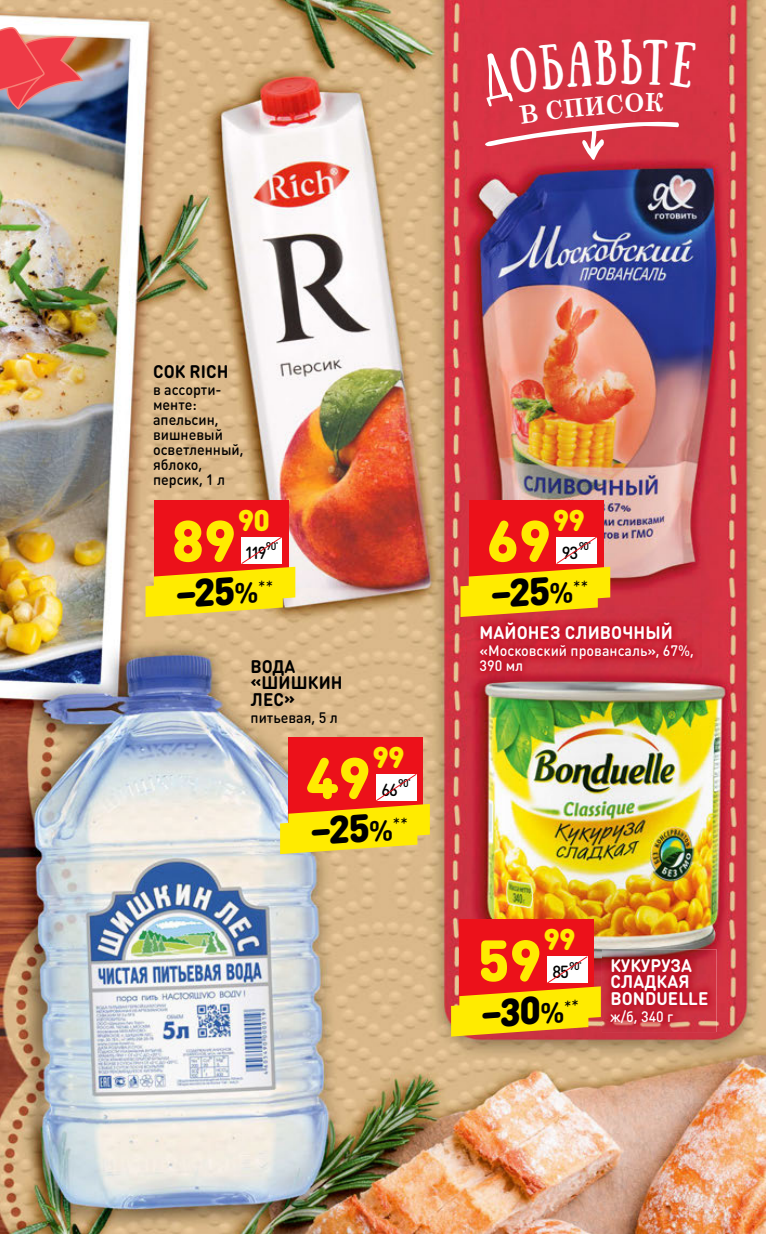
<style>
.page{position:relative;width:766px;height:1234px;background:#fff}
.page>*{position:absolute;margin:0;border:0;box-sizing:border-box;transform-origin:0 0}
.t1{font:900 57.45px "DIN Round Pro";color:#ffeb00}
.t2{font:900 38.7px "DIN Round Pro";color:#000}
.t3{font:900 29.7px "DIN Round Pro";letter-spacing:-.03em;color:#ffeb00}
.t4{font:700 18px/16.5px "DIN Round Pro";letter-spacing:.005em;color:#fff;scale:.95 1}
.t5{font:700 18px/16.5px "DIN Round Pro";letter-spacing:.005em;color:#000;scale:.95 1}
.t6{font:500 17.4px "DIN Round Pro";color:#000;scale:.95 1}
.t7{font:500 15px/15px "DIN Round Pro";color:#000;scale:.95 1}
.t8{font:500 15px/15px "DIN Round Pro";color:#fff;scale:.95 1}
.t9{font:500 11.1px "DIN Round Pro";letter-spacing:-.07em;color:#000;scale:.95 1}
.s1{font-weight:700;font-size:28.95px}
</style>
<div class="page">
<img style="left:0;top:0;width:765px;height:1233px">
<svg style="left:0;top:15px;width:83px;height:94px"></svg>
<img style="left:471px;top:613px;width:230px;height:66px">
<img style="left:601px;top:949px;width:115px;height:82px">
<div style="left:459px;top:919px;width:134px;height:85px;background:#ec111a"></div>
<svg style="left:451px;top:956px;width:149px;height:80px"></svg>
<div style="left:468px;top:500px;width:135px;height:85px;background:#ec111a"></div>
<svg style="left:460px;top:537px;width:150px;height:80px"></svg>
<div style="left:288px;top:737px;width:135px;height:85px;background:#ec111a"></div>
<svg style="left:280px;top:774px;width:150px;height:80px"></svg>
<div style="left:154px;top:500px;width:134px;height:85px;background:#ec111a"></div>
<svg style="left:145px;top:537px;width:150px;height:80px"></svg>
<div style="left:476px;top:39px;width:221px;height:121px;background:#d63343"></div>
<p class="t5" style="left:153px;top:362px;width:81px">СОК RICH</p>
<p class="t7" style="left:153px;top:381px;width:97px">в ассорти&shy;менте: апельсин, вишневый осветленный, яблоко, персик, 1 л</p>
<h3 class="t3" style="left:238px;top:497px;width:34px">90</h3>
<p class="t6" style="left:245px;top:540px;width:25px">119</p>
<h1 class="t1" style="left:172px;top:497px;width:65px">89</h1>
<p class="t9" style="left:266px;top:538px;width:15px">90<sup>*</sup></p>
<h2 class="t2" style="left:172px;top:565px;width:100px;rotate:-4deg">–25<span class="s1">%</span> <sup>**</sup></h2>
<p class="t5" style="left:250px;top:657px;width:98px">ВОДА «ШИШКИН<br>ЛЕС»</p>
<p class="t7" style="left:250px;top:709px;width:93px">питьевая, 5 л</p>
<h3 class="t3" style="left:372px;top:734px;width:34px">99</h3>
<p class="t6" style="left:381px;top:777px;width:19px">66</p>
<h1 class="t1" style="left:306px;top:734px;width:65px">49</h1>
<p class="t9" style="left:398px;top:775px;width:15px">90<sup>*</sup></p>
<h2 class="t2" style="left:307px;top:802px;width:100px;rotate:-4deg">–25<span class="s1">%</span> <sup>**</sup></h2>
<h3 class="t3" style="left:552px;top:497px;width:34px">99</h3>
<p class="t6" style="left:561px;top:540px;width:19px">93</p>
<h1 class="t1" style="left:487px;top:497px;width:65px">69</h1>
<p class="t9" style="left:578px;top:538px;width:15px">90<sup>*</sup></p>
<h2 class="t2" style="left:487px;top:565px;width:100px;rotate:-4deg">–25<span class="s1">%</span> <sup>**</sup></h2>
<p class="t4" style="left:479px;top:623px;width:205px">МАЙОНЕЗ СЛИВОЧНЫЙ</p>
<p class="t8" style="left:479px;top:642px;width:227px">«Московский провансаль», 67%,<br>390 мл</p>
<h3 class="t3" style="left:543px;top:916px;width:34px">99</h3>
<p class="t6" style="left:552px;top:959px;width:19px">85</p>
<h1 class="t1" style="left:477px;top:916px;width:65px">59</h1>
<p class="t9" style="left:569px;top:957px;width:15px">90<sup>*</sup></p>
<h2 class="t2" style="left:477px;top:984px;width:101px;rotate:-4deg">–30<span class="s1">%</span> <sup>**</sup></h2>
<p class="t4" style="left:610px;top:955px;width:105px">КУКУРУЗА<br>СЛАДКАЯ<br>BONDUELLE</p>
<p class="t8" style="left:610px;top:1007px;width:68px">ж/б, 340 г</p>
</div>
